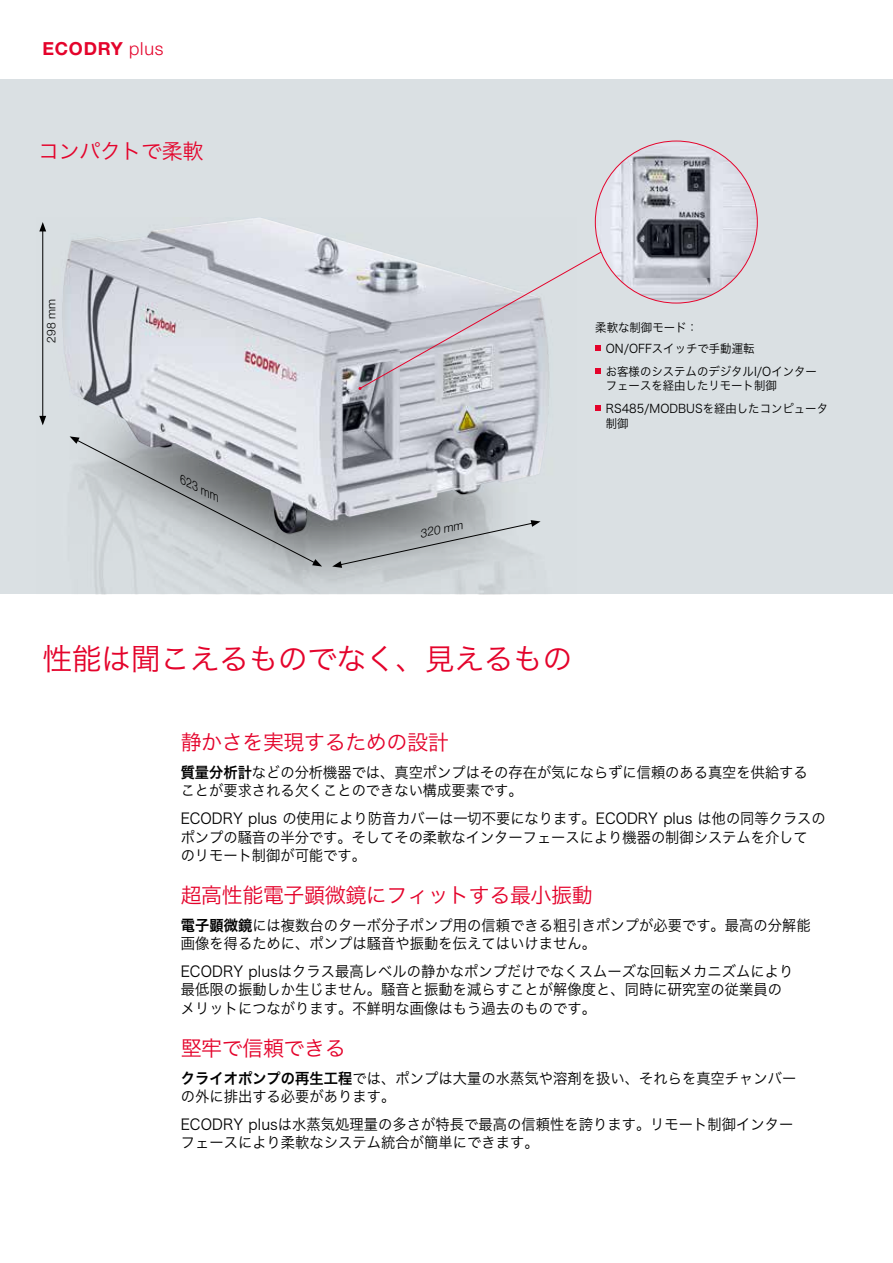
<style>
.page{position:relative;width:893px;height:1263px;background:#fff}
.page>*{position:absolute;margin:0;border:0;box-sizing:border-box;transform-origin:0 0}
.t1{font:30px "Hira Kaku Pro W3";letter-spacing:-.02em;color:#e4032b}
.t2{font:21px "Hira Kaku Pro W3";letter-spacing:-.02em;color:#e4032b}
.t3{font:700 18px "Helvetica Neue LT Std";letter-spacing:.04em;color:#e4032b}
.t4{font:15px/18.8px "Hira Kaku Pro W3";letter-spacing:.005em;color:#000;scale:.95 1}
.t5{font:12px/14.4px "Hira Kaku Pro W3";color:#000;scale:.95 1}
.t6{font:italic 300 12px "Helvetica Neue LT Std";color:#000}
.t7{font:300 12px "Helvetica Neue LT Std";color:#000}
.s1{font-weight:300}
.s2{font-family:"Hira Kaku Pro W6"}
</style>
<div class="page">
<div style="left:0;top:79px;width:893px;height:515px;background:#dae0e3"></div>
<img style="left:62px;top:218px;width:488px;height:316px">
<svg style="left:595px;top:405px;width:6px;height:6px"></svg>
<svg style="left:70px;top:436px;width:252px;height:130px"></svg>
<svg style="left:332px;top:520px;width:209px;height:48px"></svg>
<hr style="left:42px;top:229px;width:1px;height:189px;background:#000">
<svg style="left:39px;top:222px;width:7px;height:9px"></svg>
<svg style="left:39px;top:416px;width:7px;height:9px"></svg>
<img style="left:595px;top:141px;width:162px;height:162px;border-radius:81px">
<svg style="left:358px;top:251px;width:244px;height:139px"></svg>
<p class="t3" style="left:43px;top:38px;width:122px">ECODRY <span class="s1">plus</span></p>
<h2 class="t2" style="left:38px;top:132px;width:167px">コンパクトで柔軟</h2>
<p class="t7" style="left:44px;top:342px;width:45px;rotate:-90deg">298 mm</p>
<p class="t6" style="left:185px;top:473px;width:45px;rotate:27deg">623 mm</p>
<p class="t6" style="left:419px;top:526px;width:45px;rotate:-12deg">320 mm</p>
<p class="t5" style="left:606px;top:317px;width:158px;line-height:20.7px;text-indent:-10px">柔軟な制御モード：<br>ON/OFFスイッチで手動運転</p>
<p class="t5" style="left:606px;top:363px;width:224px">お客様のシステムのデジタルI/Oインターフェースを経由したリモート制御</p>
<p class="t5" style="left:606px;top:401px;width:235px">RS485/MODBUSを経由したコンピュータ制御</p>
<h1 class="t1" style="left:43px;top:632px;width:531px">性能は聞こえるものでなく、見えるもの</h1>
<h2 class="t2" style="left:181px;top:724px;width:269px">静かさを実現するための設計</h2>
<p class="t4" style="left:181px;top:762px;width:662px"><span class="s2">質量分析計</span>などの分析機器では、真空ポンプはその存在が気にならずに信頼のある真空を供給することが要求される欠くことのできない構成要素です。</p>
<p class="t4" style="left:181px;top:808px;width:680px">ECODRY plus の使用により防音カバーは一切不要になります。ECODRY plus は他の同等クラスのポンプの騒音の半分です。そしてその柔軟なインターフェースにより機器の制御システムを介して<br>のリモート制御が可能です。</p>
<h2 class="t2" style="left:181px;top:877px;width:414px">超高性能電子顕微鏡にフィットする最小振動</h2>
<p class="t4" style="left:181px;top:915px;width:665px"><span class="s2">電子顕微鏡</span>には複数台のターボ分子ポンプ用の信頼できる粗引きポンプが必要です。最高の分解能画像を得るために、ポンプは騒音や振動を伝えてはいけません。</p>
<p class="t4" style="left:181px;top:961px;width:646px">ECODRY plusはクラス最高レベルの静かなポンプだけでなくスムーズな回転メカニズムにより最低限の振動しか生じません。騒音と振動を減らすことが解像度と、同時に研究室の従業員のメリットにつながります。不鮮明な画像はもう過去のものです。</p>
<h2 class="t2" style="left:181px;top:1030px;width:167px">堅牢で信頼できる</h2>
<p class="t4" style="left:181px;top:1067px;width:650px"><span class="s2">クライオポンプの再生工程</span>では、ポンプは大量の水蒸気や溶剤を扱い、それらを真空チャンバーの外に排出する必要があります。</p>
<p class="t4" style="left:181px;top:1113px;width:646px">ECODRY plusは水蒸気処理量の多さが特長で最高の信頼性を誇ります。リモート制御インターフェースにより柔軟なシステム統合が簡単にできます。</p>
</div>
